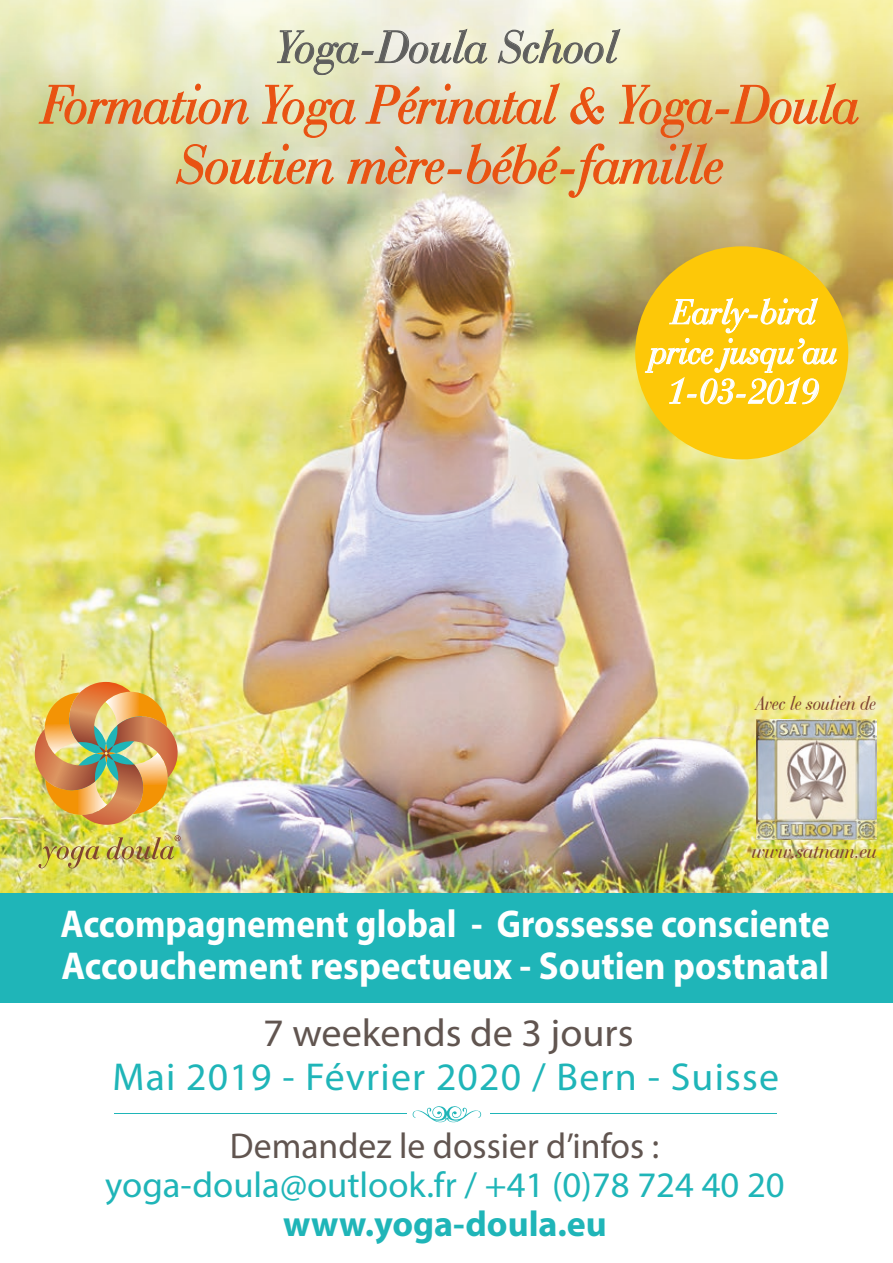
<style>
.page{position:relative;width:893px;height:1263px;background:#fff}
.page>*{position:absolute;margin:0;border:0;box-sizing:border-box;transform-origin:0 0}
.t1{font:italic 57px/60px "Bauer Bodoni BT";color:#e95212;text-align:center;scale:.96 1}
.t2{font:italic 48px "Bauer Bodoni BT";color:#5e5e5d}
.t3{font:700 39px/42px "Myriad Pro";color:#fff;scale:.91 1}
.t4{font:39px "Myriad Pro";letter-spacing:.03em;color:#1fb5b8}
.t5{font:39px "Myriad Pro";color:#615550}
.t6{font:italic 36.6px/39.9px "Bauer Bodoni BT";color:#fff;text-align:center}
.t7{font:36px "Myriad Pro";color:#1fb5b8}
.t8{font:36px "Myriad Pro";color:#615550}
.t9{font:700 36px "Myriad Pro";color:#1fb5b8}
.t10{font:italic 21.9px "Bauer Bodoni BT";color:#804430}
.t11{font:italic 21px "Bauer Bodoni BT";color:#804430;scale:.9 1}
</style>
<div class="page">
<img style="left:0;top:0;width:893px;height:893px">
<div style="left:0;top:893px;width:893px;height:109px;background:#1fb5b8"></div>
<svg style="left:276px;top:28px;width:212px;height:47px;background:#dadac3"></svg>
<svg style="left:497px;top:28px;width:124px;height:36px;background:#dadabe"></svg>
<svg style="left:38px;top:82px;width:822px;height:117px;background:#dac997"></svg>
<img style="left:33px;top:682px;width:147px;height:145px">
<svg style="left:38px;top:846px;width:61px;height:22px"></svg>
<img style="left:107px;top:835px;width:74px;height:24px">
<hr style="left:114px;top:1113px;width:292px;height:1px;background:#1fb5b8">
<hr style="left:490px;top:1113px;width:287px;height:1px;background:#1fb5b8">
<svg style="left:413px;top:1106px;width:68px;height:16px"></svg>
<div style="left:635px;top:246px;width:213px;height:213px;background:#fdc808;border-radius:50%"></div>
<svg style="left:644px;top:296px;width:194px;height:109px"></svg>
<img style="left:756px;top:719px;width:120px;height:120px">
<p class="t2" style="left:279px;top:17px;width:342px">Yoga-Doula School</p>
<h1 class="t1" style="left:43px;top:73px;width:852px">Formation Yoga Périnatal &amp; Yoga-Doula<br>Soutien mère-bébé-famille</h1>
<p class="t6" style="left:650px;top:291px;width:189px">Early-bird price jusqu’au<br>1-03-2019</p>
<p class="t11" style="left:756px;top:690px;width:135px">Avec le soutien de</p>
<p class="t10" style="left:752px;top:838px;width:127px">www.satnam.eu</p>
<p class="t3" style="left:61px;top:901px;width:847px">Accompagnement global - Grossesse consciente<br>Accouchement respectueux - Soutien postnatal</p>
<p class="t5" style="left:263px;top:1009px;width:372px">7 weekends de 3 jours</p>
<p class="t4" style="left:112px;top:1052px;width:668px">Mai 2019 - Février 2020 / Bern - Suisse</p>
<p class="t8" style="left:230px;top:1124px;width:431px">Demandez le dossier d’infos :</p>
<p class="t7" style="left:105px;top:1162px;width:681px">yoga-doula@outlook.fr / +41 (0)78 724 40 20</p>
<p class="t9" style="left:283px;top:1200px;width:325px">www.yoga-doula.eu</p>
</div>
